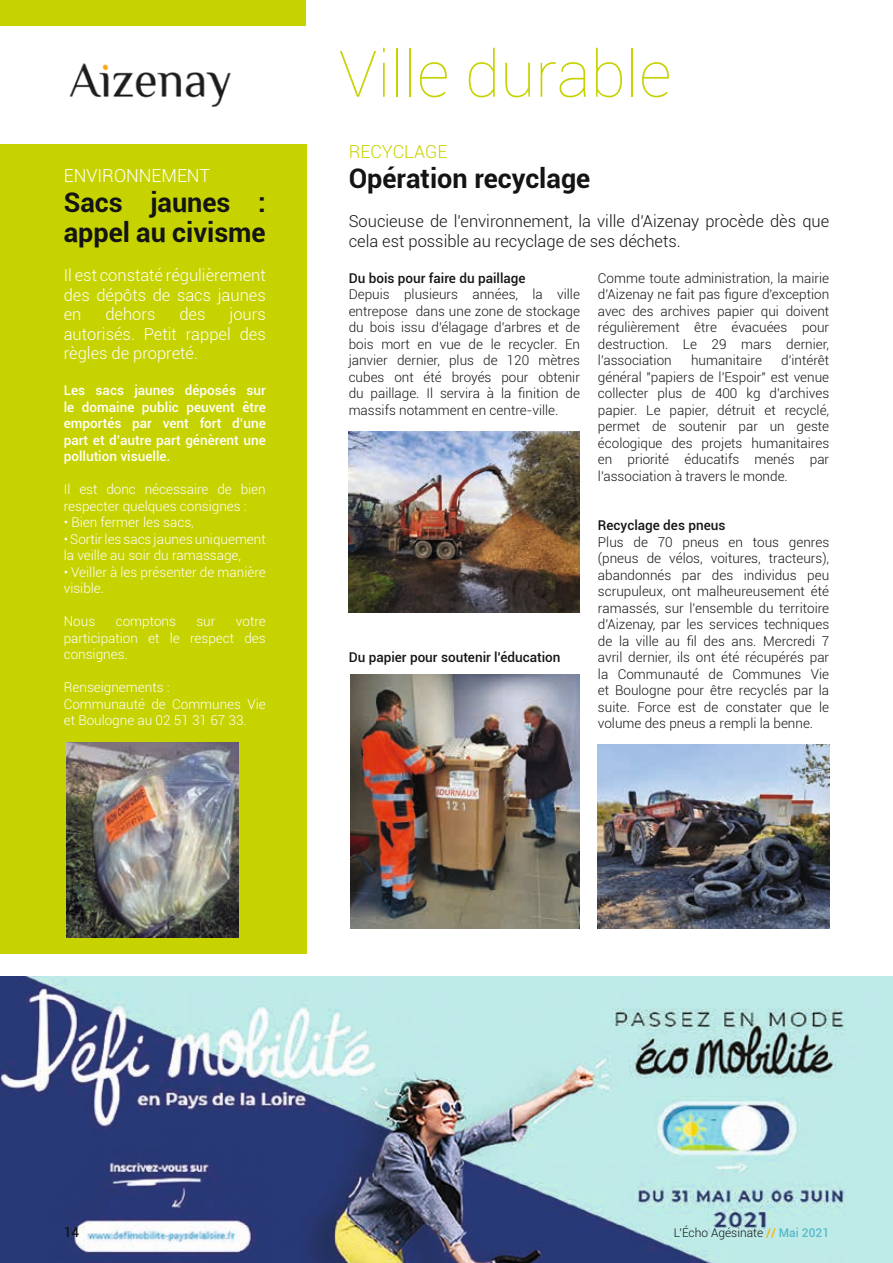
<style>
.page{position:relative;width:893px;height:1263px;background:#fff}
.page>*{position:absolute;margin:0;border:0;box-sizing:border-box;transform-origin:0 0}
.t1{font:100 64.35px "Roboto";color:#c7d300}
.t2{font:700 27px/30px "Roboto";color:#131413}
.t3{font:300 18px "Roboto";color:#fff}
.t4{font:300 18px "Roboto";color:#c7d300}
.t5{font:300 16.5px/19.5px "Roboto";color:#fff;text-align:justify}
.t6{font:300 16.5px/19.5px "Roboto";color:#131413}
.t7{font:300 13.5px/16.5px "Roboto";color:#131413;text-align:justify}
.t8{font:300 13.5px/16.5px "Roboto";color:#fff}
.t9{font:500 13.5px/16.5px "Roboto";color:#fff;text-align:justify}
.t10{font:500 13.5px "Roboto";color:#131413}
.t11{font:300 12px "Roboto";color:#131413}
.s1{font-weight:500;color:#fbb200}
.s2{font-weight:500;color:#59bacb}
</style>
<div class="page">
<div style="left:0;top:0;width:306px;height:26px;background:#c7d300"></div>
<img style="left:69px;top:63px;width:162px;height:43px">
<div style="left:0;top:145px;width:306px;height:809px;background:#c7d300"></div>
<img style="left:349px;top:432px;width:231px;height:180px">
<img style="left:350px;top:675px;width:230px;height:254px">
<img style="left:598px;top:744px;width:231px;height:185px">
<img style="left:67px;top:742px;width:172px;height:195px">
<img style="left:0;top:977px;width:893px;height:286px">
<h3 class="t3" style="left:64px;top:163px;width:148px">ENVIRONNEMENT</h3>
<h2 class="t2" style="left:64px;top:186px;width:203px">Sacs jaunes : appel au civisme</h2>
<p class="t5" style="left:64px;top:265px;width:203px">Il est constaté régulièrement des dépôts de sacs jaunes en</p>
<p class="t5" style="left:64px;top:304px;width:203px;text-indent:166px">jours autorisés. Petit rappel des règles de propreté.</p>
<p class="t9" style="left:64px;top:382px;width:203px">Les sacs jaunes déposés sur le domaine public peuvent être emportés par vent fort d’une part et d’autre part génèrent une pollution visuelle.</p>
<p class="t8" style="left:64px;top:481px;width:203px">Il est donc nécessaire de bien respecter quelques consignes :</p>
<p class="t8" style="left:64px;top:514px;width:132px">• Bien fermer les sacs,</p>
<p class="t8" style="left:64px;top:530px;width:203px">• Sortir les sacs jaunes uniquement la veille au soir du ramassage,</p>
<p class="t8" style="left:64px;top:563px;width:203px">• Veiller à les présenter de manière visible.</p>
<p class="t8" style="left:64px;top:613px;width:33px">Nous</p>
<p class="t8" style="left:116px;top:613px;width:62px">comptons</p>
<p class="t8" style="left:196px;top:613px;width:20px">sur</p>
<p class="t5" style="left:105px;top:304px;width:52px">dehors</p>
<p class="t5" style="left:179px;top:304px;width:28px">des</p>
<p class="t8" style="left:64px;top:613px;width:203px;text-align:justify;text-indent:172px">votre participation et le respect des consignes.</p>
<p class="t8" style="left:64px;top:679px;width:203px">Renseignements :<br>Communauté de Communes Vie et Boulogne au 02 51 31 67 33.</p>
<h1 class="t1" style="left:339px;top:29px;width:334px">Ville durable</h1>
<h3 class="t4" style="left:349px;top:139px;width:100px">RECYCLAGE</h3>
<h2 class="t2" style="left:349px;top:162px;width:243px">Opération recyclage</h2>
<p class="t6" style="left:349px;top:211px;width:482px">Soucieuse de l'environnement, la ville d'Aizenay procède dès que cela est possible au recyclage de ses déchets.</p>
<p class="t10" style="left:349px;top:268px;width:178px">Du bois pour faire du paillage</p>
<p class="t7" style="left:349px;top:286px;width:233px">Depuis plusieurs années, la ville entrepose dans une zone de stockage du bois issu d'élagage d'arbres et de bois mort en vue de le recycler. En janvier dernier, plus de 120 mètres cubes ont été broyés pour obtenir du paillage. Il servira à la finition de massifs notamment en centre-ville.</p>
<p class="t7" style="left:598px;top:269px;width:233px">Comme toute administration, la mairie d'Aizenay ne fait pas figure d'exception avec des archives papier qui doivent régulièrement être évacuées pour destruction. Le 29 mars dernier, l'association</p>
<p class="t7" style="left:598px;top:352px;width:233px;text-indent:183px">d'intérêt général "papiers de l'Espoir" est venue collecter plus de 400 kg d'archives papier. Le papier, détruit et recyclé, permet de soutenir par un geste écologique des projets humanitaires en priorité éducatifs menés par l'association à travers le monde.</p>
<p class="t10" style="left:598px;top:516px;width:129px">Recyclage des pneus</p>
<p class="t7" style="left:598px;top:533px;width:233px">Plus de 70 pneus en tous genres (pneus de vélos, voitures, tracteurs), abandonnés par des individus peu scrupuleux, ont malheureusement été ramassés, sur l'ensemble du territoire d'Aizenay, par les services techniques de la ville au fil des ans. Mercredi 7 avril dernier, ils ont été récupérés par la Communauté de Communes Vie et Boulogne pour être recyclés par la suite. Force est de constater que le volume des pneus a rempli la benne.</p>
<p class="t7" style="left:691px;top:352px;width:72px">humanitaire</p>
<p class="t10" style="left:349px;top:648px;width:213px">Du papier pour soutenir l'éducation</p>
<p class="t10" style="left:64px;top:1223px;width:17px">14</p>
<p class="t11" style="left:674px;top:1225px;width:157px">L'Écho Agésinate <span class="s1">//</span> <span class="s2">Mai 2021</span></p>
</div>
